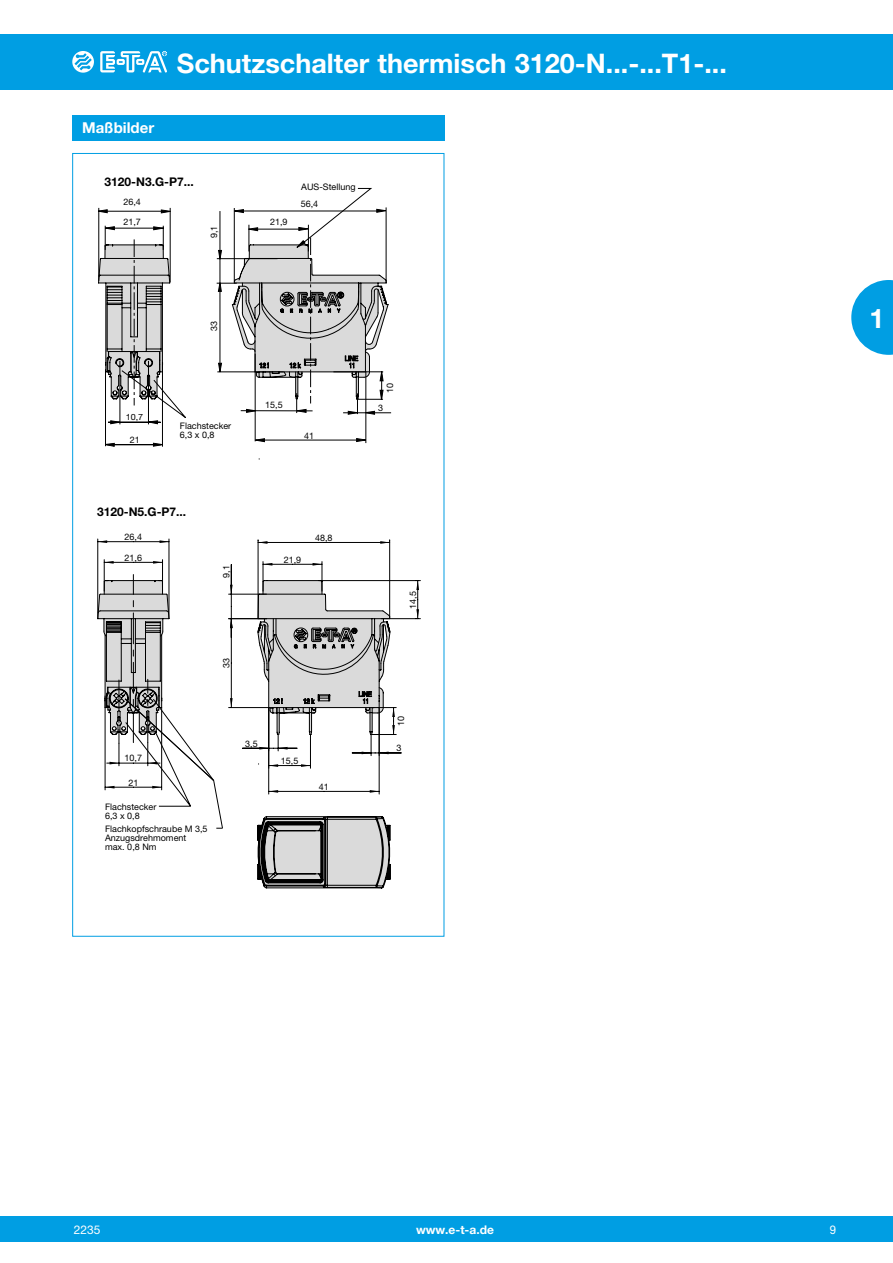
<style>
.page{position:relative;width:893px;height:1263px;background:#fff}
.page>*{position:absolute;margin:0;border:0;box-sizing:border-box;transform-origin:0 0}
.t1{font:700 27px "Helvetica Neue LT";color:#fff}
.Headline_10{font:700 15px "Helvetica Neue LT";color:#fff}
.t2{font:700 12px "Helvetica Neue LT";color:#000}
.t3{font:700 12px "Helvetica Neue LT";color:#fff}
.t4{font:12px "Helvetica Neue LT";color:#fff}
.t5{font:12px "Helvetica Neue LT";color:#fff;scale:.95 1}
.t6{font:9px/9px "Helvetica Neue LT";color:#000}
.t7{font:8.55px "Helvetica Neue LT";color:#000;scale:1.05 1}
</style>
<div class="page">
<div style="left:0;top:1216px;width:893px;height:26px;background:#009ee3"></div>
<div style="left:0;top:34px;width:893px;height:55px;background:#009ee3"></div>
<svg style="left:72px;top:51px;width:22px;height:22px"></svg>
<svg style="left:100px;top:51px;width:67px;height:21px"></svg>
<svg style="left:851px;top:280px;width:42px;height:75px"></svg>
<div style="left:72px;top:115px;width:372px;height:25px;background:#009ee3"></div>
<hr style="left:343px;top:412px;width:48px;height:1px;background:#000">
<svg style="left:98px;top:188px;width:291px;height:259px"></svg>
<hr style="left:229px;top:707px;width:41px;height:1px;background:#000">
<hr style="left:231px;top:619px;width:1px;height:44px;background:#000">
<hr style="left:231px;top:663px;width:1px;height:44px;background:#000">
<svg style="left:230px;top:698px;width:3px;height:9px"></svg>
<hr style="left:229px;top:618px;width:38px;height:1px;background:#000">
<hr style="left:229px;top:594px;width:37px;height:1px;background:#000">
<hr style="left:231px;top:606px;width:1px;height:31px;background:#000">
<hr style="left:231px;top:565px;width:1px;height:41px;background:#000">
<svg style="left:230px;top:619px;width:3px;height:18px"></svg>
<svg style="left:230px;top:565px;width:3px;height:29px"></svg>
<hr style="left:258px;top:541px;width:1px;height:78px;background:#000">
<hr style="left:389px;top:541px;width:1px;height:78px;background:#000">
<hr style="left:258px;top:542px;width:66px;height:1px;background:#000">
<hr style="left:324px;top:542px;width:66px;height:1px;background:#000">
<svg style="left:258px;top:540px;width:9px;height:4px"></svg>
<svg style="left:380px;top:540px;width:10px;height:4px"></svg>
<hr style="left:98px;top:539px;width:1px;height:80px;background:#000">
<hr style="left:169px;top:539px;width:1px;height:80px;background:#000">
<hr style="left:98px;top:541px;width:35px;height:1px;background:#000">
<hr style="left:133px;top:541px;width:36px;height:1px;background:#000">
<svg style="left:98px;top:540px;width:9px;height:3px"></svg>
<svg style="left:160px;top:540px;width:9px;height:3px"></svg>
<hr style="left:322px;top:580px;width:94px;height:1px;background:#000">
<hr style="left:381px;top:618px;width:35px;height:1px;background:#000">
<svg style="left:416px;top:580px;width:4px;height:39px"></svg>
<svg style="left:242px;top:562px;width:159px;height:326px"></svg>
<hr style="left:104px;top:560px;width:1px;height:31px;background:#000">
<hr style="left:162px;top:560px;width:1px;height:31px;background:#000">
<hr style="left:133px;top:562px;width:30px;height:1px;background:#000">
<svg style="left:104px;top:561px;width:29px;height:3px"></svg>
<svg style="left:153px;top:561px;width:9px;height:3px"></svg>
<svg style="left:98px;top:574px;width:125px;height:254px"></svg>
<p class="Headline_10" style="left:82px;top:119px;width:73px">Maßbilder</p>
<h1 class="t1" style="left:177px;top:46px;width:552px">Schutzschalter thermisch 3120-N...-...T1-...</h1>
<p class="t2" style="left:105px;top:174px;width:91px">3120-N3.G-P7...</p>
<p class="t6" style="left:123px;top:192px;width:19px;line-height:19.4px">26,4<br>21,7</p>
<p class="t6" style="left:209px;top:238px;width:14px;rotate:-90deg">9,1</p>
<p class="t6" style="left:209px;top:331px;width:12px;rotate:-90deg">33</p>
<p class="t7" style="left:126px;top:412px;width:18px">10,7</p>
<p class="t6" style="left:130px;top:435px;width:12px">21</p>
<p class="t6" style="left:180px;top:421px;width:53px">Flachstecker<br>6,3 x 0,8</p>
<p class="t2" style="left:97px;top:504px;width:91px">3120-N5.G-P7...</p>
<p class="t6" style="left:301px;top:182px;width:56px">AUS-Stellung</p>
<p class="t6" style="left:270px;top:217px;width:19px">21,9</p>
<p class="t6" style="left:301px;top:199px;width:19px">56,4</p>
<p class="t6" style="left:385px;top:393px;width:12px;rotate:-90deg">10</p>
<p class="t6" style="left:265px;top:401px;width:19px">15,5</p>
<p class="t6" style="left:378px;top:403px;width:7px">3</p>
<p class="t6" style="left:304px;top:431px;width:12px">41</p>
<p class="t6" style="left:125px;top:532px;width:19px">26,4</p>
<p class="t6" style="left:315px;top:533px;width:19px">48,8</p>
<p class="t6" style="left:125px;top:553px;width:19px">21,6</p>
<p class="t6" style="left:284px;top:555px;width:19px">21,9</p>
<p class="t6" style="left:222px;top:578px;width:14px;rotate:-90deg">9,1</p>
<p class="t6" style="left:222px;top:668px;width:12px;rotate:-90deg">33</p>
<p class="t6" style="left:125px;top:754px;width:19px">10,7</p>
<p class="t6" style="left:128px;top:778px;width:12px">21</p>
<p class="t6" style="left:105px;top:802px;width:53px">Flachstecker<br>6,3 x 0,8</p>
<p class="t6" style="left:105px;top:824px;width:104px">Flachkopfschraube M 3,5<br>Anzugsdrehmoment max. 0,8 Nm</p>
<p class="t6" style="left:245px;top:739px;width:14px">3,5</p>
<p class="t6" style="left:281px;top:756px;width:19px">15,5</p>
<p class="t6" style="left:319px;top:782px;width:12px">41</p>
<p class="t6" style="left:408px;top:609px;width:19px;rotate:-90deg">14,5</p>
<p class="t6" style="left:396px;top:726px;width:12px;rotate:-90deg">10</p>
<p class="t6" style="left:396px;top:743px;width:7px">3</p>
<h1 class="t1" style="left:869px;top:302px;width:17px">1</h1>
<h3 class="t4" style="left:74px;top:1222px;width:28px">2235</h3>
<h3 class="t3" style="left:416px;top:1222px;width:79px">www.e-t-a.de</h3>
<h3 class="t5" style="left:830px;top:1222px;width:8px">9</h3>
</div>
